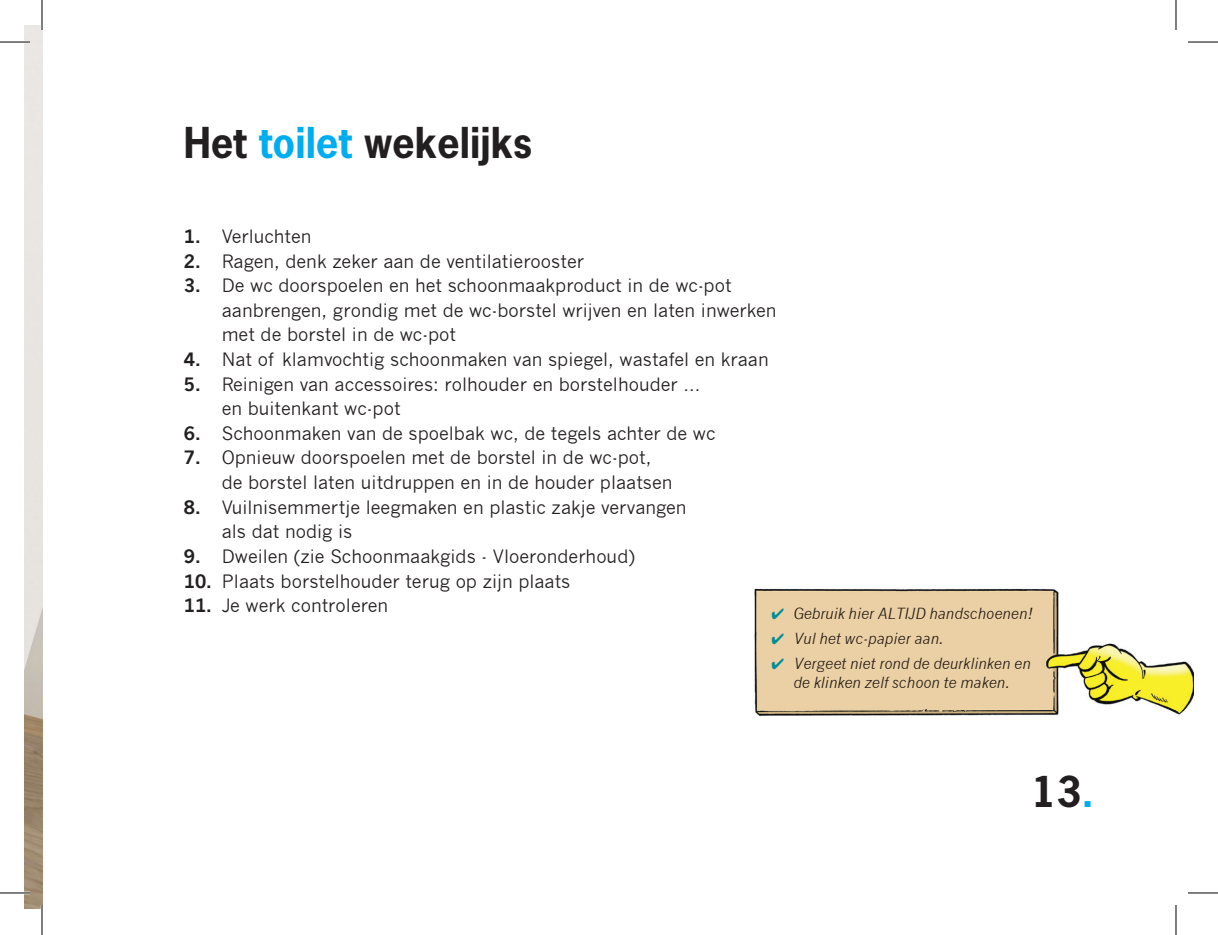
<style>
.page{position:relative;width:1218px;height:935px;background:#fff}
.page>*{position:absolute;margin:0;border:0;box-sizing:border-box;transform-origin:0 0}
.t1{font:700 40px "News Gothic Std";color:#231f20}
.t2{font:18px/24.6px "News Gothic";color:#231f20}
.t3{font:italic 15px/19px "News Gothic";color:#231f20;text-align:center}
.s1{color:#00aeef}
.s2{font-weight:700}
</style>
<div class="page">
<img style="left:754px;top:588px;width:305px;height:41px">
<img style="left:25px;top:25px;width:17px;height:883px">
<img style="left:754px;top:629px;width:439px;height:87px">
<hr style="left:0;top:41px;width:30px;height:2px;background:#fff">
<hr style="left:0;top:891px;width:30px;height:3px;background:#fff">
<hr style="left:41px;top:0;width:2px;height:30px;background:#fff">
<hr style="left:41px;top:904px;width:2px;height:30px;background:#fff">
<hr style="left:0;top:42px;width:30px;height:1px;background:#000">
<hr style="left:1188px;top:42px;width:30px;height:1px;background:#000">
<hr style="left:0;top:892px;width:30px;height:1px;background:#000">
<hr style="left:1188px;top:892px;width:30px;height:1px;background:#000">
<hr style="left:42px;top:0;width:1px;height:30px;background:#000">
<hr style="left:42px;top:904px;width:1px;height:30px;background:#000">
<hr style="left:1176px;top:0;width:1px;height:30px;background:#000">
<hr style="left:1176px;top:904px;width:1px;height:30px;background:#000">
<h1 class="t1" style="left:184px;top:117px;width:350px">Het <span class="s1">toilet</span> wekelijks</h1>
<p class="t2" style="left:184px;top:224px;width:129px"><span class="s2">1.</span> Verluchten</p>
<p class="t2" style="left:184px;top:249px;width:402px"><span class="s2">2.</span> Ragen, denk zeker aan de ventilatierooster</p>
<p class="t2" style="left:222px;top:273px;width:556px;text-indent:-38px"><span class="s2">3.</span> De wc doorspoelen en het schoonmaakproduct in de wc-pot aanbrengen, grondig met de wc-borstel wrijven en laten inwerken met de borstel in de wc-pot</p>
<p class="t2" style="left:184px;top:347px;width:586px"><span class="s2">4.</span> Nat of klamvochtig schoonmaken van spiegel, wastafel en kraan</p>
<p class="t2" style="left:222px;top:372px;width:480px;text-indent:-38px"><span class="s2">5.</span> Reinigen van accessoires: rolhouder en borstelhouder ... en buitenkant wc-pot</p>
<p class="t2" style="left:184px;top:421px;width:533px"><span class="s2">6.</span> Schoonmaken van de spoelbak wc, de tegels achter de wc</p>
<p class="t2" style="left:222px;top:445px;width:452px;text-indent:-38px"><span class="s2">7.</span> Opnieuw doorspoelen met de borstel in de wc-pot, de borstel laten uitdruppen en in de houder plaatsen</p>
<p class="t2" style="left:222px;top:495px;width:466px;text-indent:-38px"><span class="s2">8.</span> Vuilnisemmertje leegmaken en plastic zakje vervangen als dat nodig is</p>
<p class="t2" style="left:184px;top:544px;width:453px"><span class="s2">9.</span> Dweilen (zie Schoonmaakgids - Vloeronderhoud)</p>
<p class="t2" style="left:184px;top:568px;width:388px"><span class="s2">10.</span> Plaats borstelhouder terug op zijn plaats</p>
<p class="t2" style="left:184px;top:593px;width:206px"><span class="s2">11.</span> Je werk controleren</p>
<p class="t3" style="left:771px;top:604px;width:263px"><span class="s1">✔</span> Gebruik hier ALTIJD handschoenen!</p>
<p class="t3" style="left:771px;top:629px;width:174px"><span class="s1">✔</span> Vul het wc-papier aan.</p>
<p class="t3" style="left:771px;top:653px;width:261px"><span class="s1">✔</span> Vergeet niet rond de deurklinken en de klinken zelf schoon te maken.</p>
<h1 class="t1" style="left:1031px;top:765px;width:64px">13<span class="s1">.</span></h1>
</div>
